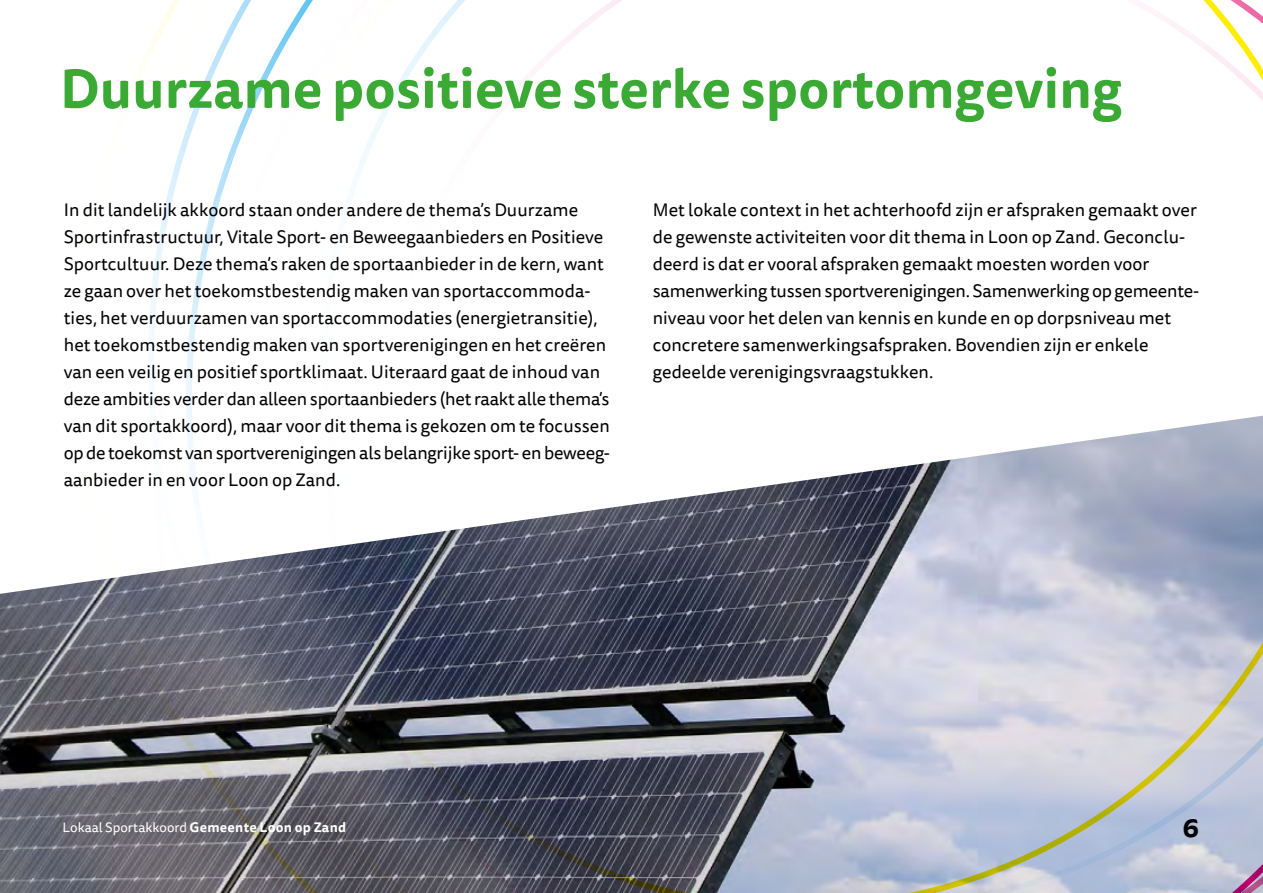
<style>
.page{position:relative;width:1263px;height:893px;background:#fff}
.page>*{position:absolute;margin:0;border:0;box-sizing:border-box;transform-origin:0 0}
.t1{font:700 54px "Tisa Sans Pro";letter-spacing:.005em;color:#3aaa35}
.t2{font:700 27px "Tisa Sans Pro";color:#000}
.t3{font:18px/27px "Tisa Sans Pro";letter-spacing:.005em;color:#000}
.t4{font:13.5px "Tisa Sans Pro";letter-spacing:.005em;color:#fff}
.s1{font-weight:700}
</style>
<div class="page">
<img style="left:0;top:583px;width:77px;height:310px">
<img style="left:77px;top:576px;width:48px;height:317px">
<img style="left:125px;top:0;width:80px;height:893px">
<img style="left:155px;top:512px;width:10px;height:52px">
<svg style="left:378px;top:532px;width:58px;height:361px;background:#525665"></svg>
<img style="left:424px;top:671px;width:12px;height:51px">
<img style="left:205px;top:0;width:167px;height:893px">
<img style="left:284px;top:778px;width:31px;height:44px">
<img style="left:220px;top:598px;width:51px;height:140px">
<img style="left:436px;top:0;width:827px;height:893px">
<img style="left:271px;top:752px;width:24px;height:35px">
<img style="left:272px;top:755px;width:30px;height:45px">
<p class="t1" style="left:60px;top:49px;width:1063px">Duurzame positieve sterke sportomgeving</p>
<p class="t3" style="left:64px;top:197px;width:548px">In dit landelijk akkoord staan onder andere de thema’s Duurzame Sportinfrastructuur, Vitale Sport- en Beweegaanbieders en Positieve Sportcultuur. Deze thema’s raken de sportaanbieder in de kern, want ze gaan over het toekomstbestendig maken van sportaccommoda&shy;ties, het verduurzamen van sportaccommodaties (energietransitie), het toekomstbestendig maken van sportverenigingen en het creëren van een veilig en positief sportklimaat. Uiteraard gaat de inhoud van deze ambities verder dan alleen sportaanbieders (het raakt alle thema’s van dit sportakkoord), maar voor dit thema is gekozen om te focussen op de toekomst van sportverenigingen als belangrijke sport- en beweeg&shy;aanbieder in en voor Loon op Zand.</p>
<p class="t3" style="left:653px;top:197px;width:548px">Met lokale context in het achterhoofd zijn er afspraken gemaakt over de gewenste activiteiten voor dit thema in Loon op Zand. Geconclu&shy;deerd is dat er vooral afspraken gemaakt moesten worden voor samenwerking tussen sportverenigingen. Samenwerking op gemeente&shy;niveau voor het delen van kennis en kunde en op dorpsniveau met concretere samenwerkingsafspraken. Bovendien zijn er enkele gedeelde verenigingsvraagstukken.</p>
<p class="t4" style="left:63px;top:818px;width:285px">Lokaal Sportakkoord <span class="s1">Gemeente Loon op Zand</span></p>
<h2 class="t2" style="left:1182px;top:807px;width:18px">6</h2>
</div>
